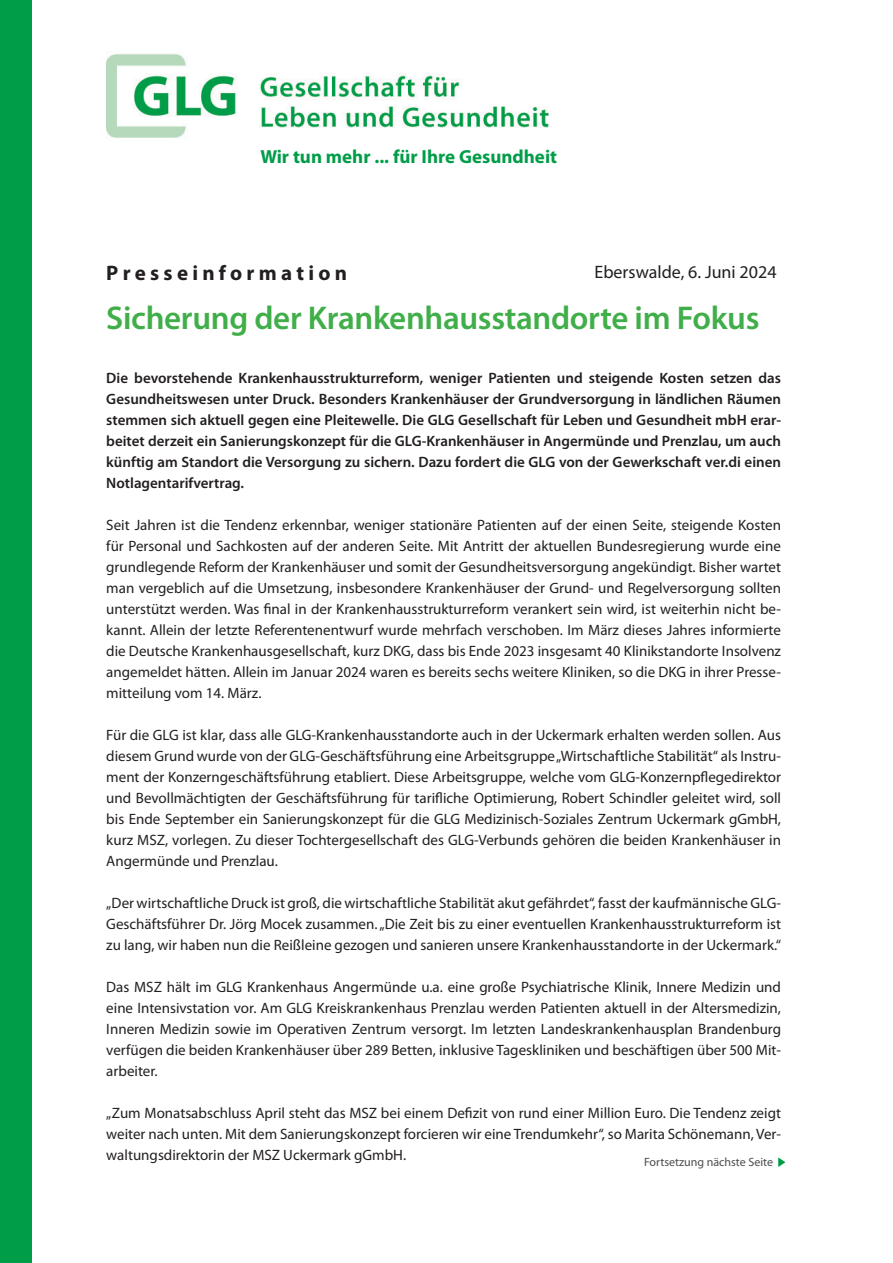
<style>
.page{position:relative;width:893px;height:1263px;background:#fff}
.page>*{position:absolute;margin:0;border:0;box-sizing:border-box;transform-origin:0 0}
.t1{font:600 33px "Myriad Pro";letter-spacing:-.01em;color:#40ae49}
.t2{font:700 21px "Myriad Pro";color:#231f20}
.t3{font:700 18.9px "Myriad Pro";color:#009d48}
.t4{font:18px "Myriad Pro";color:#231f20}
.t5{font:15px/21px "Myriad Pro";color:#231f20;text-align:justify}
.t6{font:600 15px/21px "Myriad Pro";color:#231f20;text-align:justify}
.t7{font:12px "Myriad Pro";color:#4b4c4d}
</style>
<div class="page">
<div style="left:0;top:0;width:32px;height:1263px;background:#009d48"></div>
<img style="left:107px;top:54px;width:442px;height:84px">
<svg style="left:778px;top:1157px;width:7px;height:10px"></svg>
<p class="t3" style="left:260px;top:144px;width:298px">Wir tun mehr ... für Ihre Gesundheit</p>
<h2 class="t2" style="left:106px;top:259px;width:242px">P r e s s e i n f o r m a t i o n</h2>
<h1 class="t1" style="left:106px;top:297px;width:655px">Sicherung der Krankenhausstandorte im Fokus</h1>
<p class="t6" style="left:106px;top:367px;width:676px">Die bevorstehende Krankenhausstrukturreform, weniger Patienten und steigende Kosten setzen das Gesundheitswesen unter Druck. Besonders Krankenhäuser der Grundversorgung in ländlichen Räumen stemmen sich aktuell gegen eine Pleitewelle. Die GLG Gesellschaft für Leben und Gesundheit mbH erar&shy;beitet derzeit ein Sanierungskonzept für die GLG-Krankenhäuser in Angermünde und Prenzlau, um auch künftig am Standort die Versorgung zu sichern. Dazu fordert die GLG von der Gewerkschaft ver.di einen Notlagentarifvertrag.</p>
<p class="t5" style="left:106px;top:514px;width:676px">Seit Jahren ist die Tendenz erkennbar, weniger stationäre Patienten auf der einen Seite, steigende Kosten für Personal und Sachkosten auf der anderen Seite. Mit Antritt der aktuellen Bundesregierung wurde eine grundlegende Reform der Krankenhäuser und somit der Gesundheitsversorgung angekündigt. Bisher wartet man vergeblich auf die Umsetzung, insbesondere Krankenhäuser der Grund- und Regelversorgung sollten unterstützt werden. Was final in der Krankenhausstrukturreform verankert sein wird, ist weiterhin nicht be&shy;kannt. Allein der letzte Referentenentwurf wurde mehrfach verschoben. Im März dieses Jahres informierte die Deutsche Krankenhausgesellschaft, kurz DKG, dass bis Ende 2023 insgesamt 40 Klinikstandorte Insolvenz angemeldet hätten. Allein im Januar 2024 waren es bereits sechs weitere Kliniken, so die DKG in ihrer Presse&shy;mitteilung vom 14. März.</p>
<p class="t5" style="left:106px;top:724px;width:676px">Für die GLG ist klar, dass alle GLG-Krankenhausstandorte auch in der Uckermark erhalten werden sollen. Aus diesem Grund wurde von der GLG-Geschäftsführung eine Arbeitsgruppe „Wirtschaftliche Stabilität“ als Instru&shy;ment der Konzerngeschäftsführung etabliert. Diese Arbeitsgruppe, welche vom GLG-Konzernpflegedirektor und Bevollmächtigten der Geschäftsführung für tarifliche Optimierung, Robert Schindler geleitet wird, soll bis Ende September ein Sanierungskonzept für die GLG Medizinisch-Soziales Zentrum Uckermark gGmbH, kurz MSZ, vorlegen. Zu dieser Tochtergesellschaft des GLG-Verbunds gehören die beiden Krankenhäuser in Angermünde und Prenzlau.</p>
<p class="t5" style="left:106px;top:892px;width:676px">„Der wirtschaftliche Druck ist groß, die wirtschaftliche Stabilität akut gefährdet“, fasst der kaufmännische GLG-Geschäftsführer Dr. Jörg Mocek zusammen. „Die Zeit bis zu einer eventuellen Krankenhausstrukturreform ist zu lang, wir haben nun die Reißleine gezogen und sanieren unsere Krankenhausstandorte in der Uckermark.“</p>
<p class="t5" style="left:106px;top:976px;width:676px">Das MSZ hält im GLG Krankenhaus Angermünde u.a. eine große Psychiatrische Klinik, Innere Medizin und eine Intensivstation vor. Am GLG Kreiskrankenhaus Prenzlau werden Patienten aktuell in der Altersmedizin, Inneren Medizin sowie im Operativen Zentrum versorgt. Im letzten Landeskrankenhausplan Brandenburg verfügen die beiden Krankenhäuser über 289 Betten, inklusive Tageskliniken und beschäftigen über 500 Mit&shy;arbeiter.</p>
<p class="t5" style="left:106px;top:1102px;width:676px">„Zum Monatsabschluss April steht das MSZ bei einem Defizit von rund einer Million Euro. Die Tendenz zeigt weiter nach unten. Mit dem Sanierungskonzept forcieren wir eine Trendumkehr“, so Marita Schönemann, Ver&shy;waltungsdirektorin der MSZ Uckermark gGmbH.</p>
<p class="t4" style="left:594px;top:261px;width:184px">Eberswalde, 6. Juni 2024</p>
<p class="t7" style="left:644px;top:1155px;width:131px">Fortsetzung nächste Seite</p>
</div>
